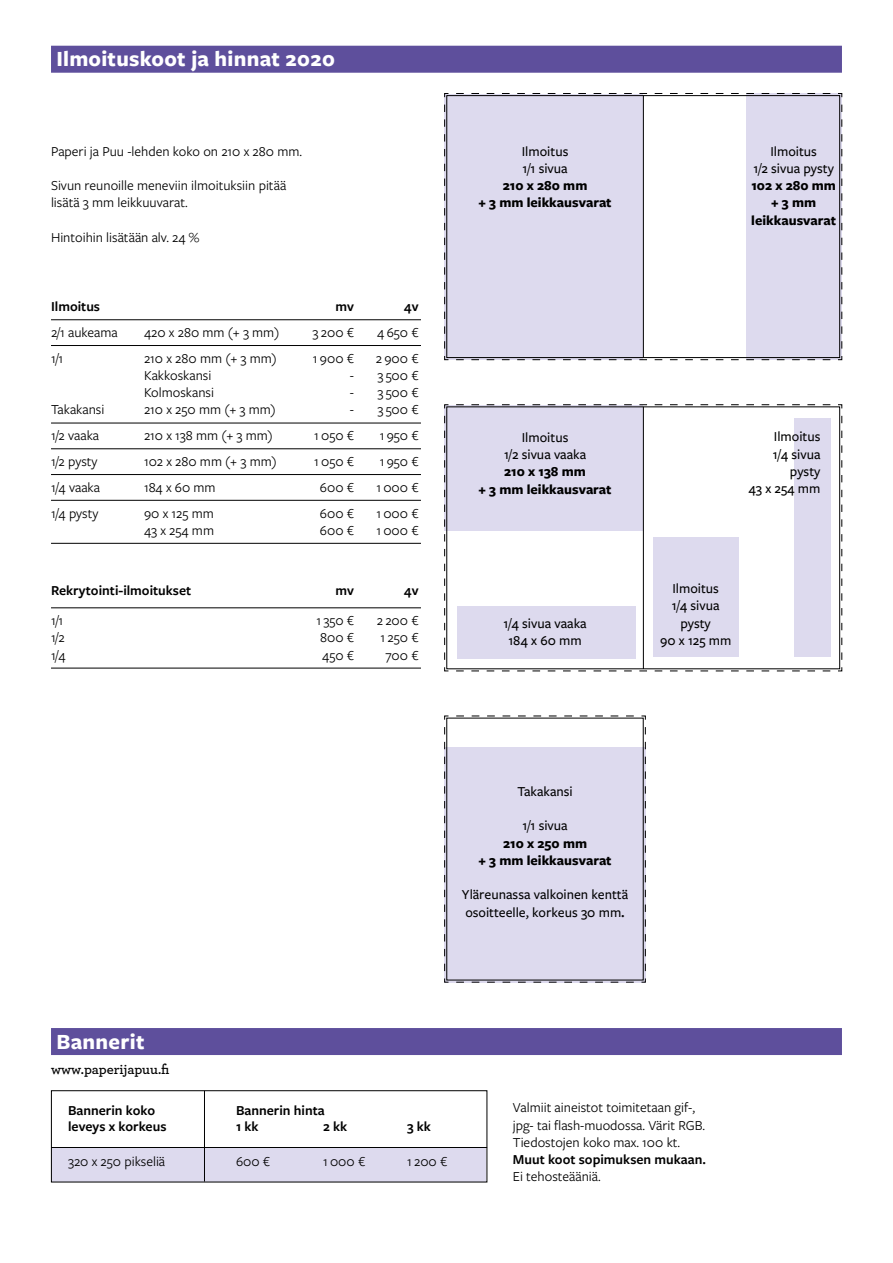
<style>
.page{position:relative;width:893px;height:1263px;background:#fff}
.page>*{position:absolute;margin:0;border:0;box-sizing:border-box;transform-origin:0 0}
.t1{font:700 22.5px "Freight Sans Pro";letter-spacing:.01em;color:#fff}
.t2{font:14.25px/17.2px "Freight Sans Pro";color:#000}
.t3{font:500 14.25px/17.2px "Freight Sans Pro";color:#000;text-align:center}
.t4{font:600 14.25px "Freight Sans Pro";color:#000}
.t5{font:700 14.25px/17.2px "Freight Sans Pro";color:#000;text-align:center}
.t6{font:600 14.25px "Archer";letter-spacing:-.005em;color:#000}
.s1{font-weight:600}
</style>
<div class="page">
<svg style="left:456px;top:982px;width:182px;height:1px"></svg>
<svg style="left:444px;top:716px;width:202px;height:266px;background:#dbd8ea"></svg>
<svg style="left:456px;top:671px;width:375px;height:1px"></svg>
<svg style="left:444px;top:404px;width:398px;height:267px"></svg>
<hr style="left:51px;top:319px;width:370px;height:1px;background:#000">
<hr style="left:51px;top:345px;width:370px;height:1px;background:#000">
<hr style="left:51px;top:423px;width:370px;height:1px;background:#000">
<hr style="left:51px;top:448px;width:370px;height:1px;background:#000">
<hr style="left:51px;top:474px;width:370px;height:1px;background:#000">
<hr style="left:51px;top:500px;width:370px;height:1px;background:#000">
<hr style="left:51px;top:543px;width:370px;height:1px;background:#000">
<hr style="left:51px;top:607px;width:370px;height:1px;background:#000">
<hr style="left:51px;top:668px;width:370px;height:1px;background:#000">
<div style="left:51px;top:46px;width:791px;height:27px;background:#5e4f9c"></div>
<div style="left:51px;top:1028px;width:791px;height:27px;background:#5e4f9c"></div>
<div style="left:51px;top:1148px;width:435px;height:34px;background:#dddaee"></div>
<hr style="left:204px;top:1091px;width:1px;height:90px;background:#000">
<div style="left:51px;top:1090px;width:436px;height:92px;border:1px solid #000"></div>
<hr style="left:51px;top:1147px;width:436px;height:1px;background:#000">
<svg style="left:444px;top:93px;width:398px;height:267px"></svg>
<div style="left:447px;top:95px;width:393px;height:263px;border:1px solid #000"></div>
<hr style="left:643px;top:95px;width:1px;height:263px;background:#000">
<hr style="left:643px;top:407px;width:1px;height:262px;background:#000">
<h1 class="t1" style="left:56px;top:44px;width:280px">Ilmoituskoot ja hinnat 2020</h1>
<p class="t2" style="left:51px;top:142px;width:253px">Paperi ja Puu -lehden koko on 210 x 280 mm.</p>
<p class="t2" style="left:51px;top:176px;width:237px">Sivun reunoille meneviin ilmoituksiin pitää lisätä 3 mm leikkuuvarat.</p>
<p class="t2" style="left:51px;top:228px;width:150px">Hintoihin lisätään alv. 24 %</p>
<p class="t4" style="left:51px;top:297px;width:51px">Ilmoitus</p>
<p class="t4" style="left:336px;top:297px;width:20px">mv</p>
<p class="t4" style="left:404px;top:297px;width:16px">4v</p>
<p class="t2" style="left:51px;top:323px;width:68px">2/1 aukeama</p>
<p class="t2" style="left:144px;top:323px;width:137px">420 x 280 mm (+ 3 mm)</p>
<p class="t2" style="left:312px;top:323px;width:43px">3 200 €</p>
<p class="t2" style="left:377px;top:323px;width:43px">4 650 €</p>
<p class="t2" style="left:51px;top:349px;width:14px">1/1</p>
<p class="t2" style="left:144px;top:349px;width:134px">210 x 280 mm (+ 3 mm)</p>
<p class="t2" style="left:313px;top:349px;width:43px">1 900 €</p>
<p class="t2" style="left:376px;top:349px;width:44px">2 900 €</p>
<p class="t2" style="left:144px;top:366px;width:69px">Kakkoskansi</p>
<p class="t2" style="left:350px;top:366px;width:70px">- 3500 €</p>
<p class="t2" style="left:144px;top:383px;width:72px">Kolmoskansi</p>
<p class="t2" style="left:350px;top:383px;width:70px">- 3500 €</p>
<p class="t2" style="left:51px;top:401px;width:55px">Takakansi</p>
<p class="t2" style="left:144px;top:401px;width:133px">210 x 250 mm (+ 3 mm)</p>
<p class="t2" style="left:350px;top:401px;width:70px">- 3500 €</p>
<p class="t2" style="left:51px;top:426px;width:50px">1/2 vaaka</p>
<p class="t2" style="left:144px;top:426px;width:130px">210 x 138 mm (+ 3 mm)</p>
<p class="t2" style="left:314px;top:426px;width:41px">1 050 €</p>
<p class="t2" style="left:380px;top:426px;width:40px">1 950 €</p>
<p class="t2" style="left:51px;top:452px;width:48px">1/2 pysty</p>
<p class="t2" style="left:144px;top:452px;width:134px">102 x 280 mm (+ 3 mm)</p>
<p class="t2" style="left:314px;top:452px;width:41px">1 050 €</p>
<p class="t2" style="left:380px;top:452px;width:40px">1 950 €</p>
<p class="t2" style="left:51px;top:478px;width:51px">1/4 vaaka</p>
<p class="t2" style="left:144px;top:478px;width:73px">184 x 60 mm</p>
<p class="t2" style="left:320px;top:478px;width:36px">600 €</p>
<p class="t2" style="left:376px;top:478px;width:44px">1 000 €</p>
<p class="t2" style="left:51px;top:504px;width:49px">1/4 pysty</p>
<p class="t2" style="left:144px;top:504px;width:71px">90 x 125 mm</p>
<p class="t2" style="left:320px;top:504px;width:36px">600 €</p>
<p class="t2" style="left:376px;top:504px;width:44px">1 000 €</p>
<p class="t2" style="left:144px;top:521px;width:72px">43 x 254 mm</p>
<p class="t2" style="left:320px;top:521px;width:36px">600 €</p>
<p class="t2" style="left:376px;top:521px;width:44px">1 000 €</p>
<p class="t4" style="left:51px;top:581px;width:142px">Rekrytointi-ilmoitukset</p>
<p class="t4" style="left:336px;top:581px;width:20px">mv</p>
<p class="t4" style="left:404px;top:581px;width:16px">4v</p>
<p class="t2" style="left:51px;top:611px;width:14px">1/1</p>
<p class="t2" style="left:316px;top:611px;width:39px">1 350 €</p>
<p class="t2" style="left:377px;top:611px;width:43px">2 200 €</p>
<p class="t2" style="left:51px;top:628px;width:15px">1/2</p>
<p class="t2" style="left:320px;top:628px;width:35px">800 €</p>
<p class="t2" style="left:381px;top:628px;width:39px">1 250 €</p>
<p class="t2" style="left:51px;top:646px;width:16px">1/4</p>
<p class="t2" style="left:322px;top:646px;width:33px">450 €</p>
<p class="t2" style="left:385px;top:646px;width:35px">700 €</p>
<p class="t3" style="left:522px;top:142px;width:48px;text-align:left">Ilmoitus<br>1/1 sivua</p>
<p class="t5" style="left:479px;top:176px;width:135px">210 x 280 mm<br>+ 3 mm leikkausvarat</p>
<p class="t3" style="left:753px;top:142px;width:82px">Ilmoitus<br>1/2 sivua pysty</p>
<p class="t5" style="left:751px;top:176px;width:86px">102 x 280 mm + 3 mm leikkausvarat</p>
<p class="t3" style="left:504px;top:428px;width:84px">Ilmoitus<br>1/2 sivua vaaka</p>
<p class="t5" style="left:478px;top:463px;width:135px">210 x 138 mm<br>+ 3 mm leikkausvarat</p>
<p class="t3" style="left:504px;top:614px;width:85px">1/4 sivua vaaka<br>184 x 60 mm</p>
<p class="t3" style="left:748px;top:427px;width:74px;text-align:right">Ilmoitus<br>1/4 sivua pysty<br>43 x 254 mm</p>
<p class="t3" style="left:660px;top:579px;width:73px">Ilmoitus<br>1/4 sivua pysty<br>90 x 125 mm</p>
<p class="t3" style="left:517px;top:782px;width:57px">Takakansi</p>
<p class="t3" style="left:522px;top:816px;width:47px">1/1 sivua</p>
<p class="t5" style="left:478px;top:834px;width:135px">210 x 250 mm<br>+ 3 mm leikkausvarat</p>
<p class="t3" style="left:462px;top:885px;width:168px;text-align:left">Yläreunassa valkoinen kenttä osoitteelle, korkeus 30 mm<span class="s1">.</span></p>
<h1 class="t1" style="left:56px;top:1026px;width:90px">Bannerit</h1>
<p class="t6" style="left:51px;top:1060px;width:120px">www.paperijapuu.fi</p>
<p class="t4" style="left:68px;top:1100px;width:89px">Bannerin koko</p>
<p class="t4" style="left:236px;top:1100px;width:90px">Bannerin hinta</p>
<p class="t4" style="left:68px;top:1117px;width:100px">leveys x korkeus</p>
<p class="t4" style="left:236px;top:1117px;width:24px">1 kk</p>
<p class="t4" style="left:323px;top:1117px;width:26px">2 kk</p>
<p class="t4" style="left:407px;top:1117px;width:25px">3 kk</p>
<p class="t2" style="left:68px;top:1152px;width:99px">320 x 250 pikseliä</p>
<p class="t2" style="left:236px;top:1152px;width:36px">600 €</p>
<p class="t2" style="left:323px;top:1152px;width:44px">1 000 €</p>
<p class="t2" style="left:407px;top:1152px;width:42px">1 200 €</p>
<p class="t2" style="left:513px;top:1098px;width:194px">Valmiit aineistot toimitetaan gif-, jpg- tai flash-muodossa. Värit RGB.<br>Tiedostojen koko max. 100 kt.</p>
<p class="t4" style="left:513px;top:1150px;width:195px">Muut koot sopimuksen mukaan.</p>
<p class="t2" style="left:513px;top:1167px;width:90px">Ei tehosteääniä.</p>
</div>
